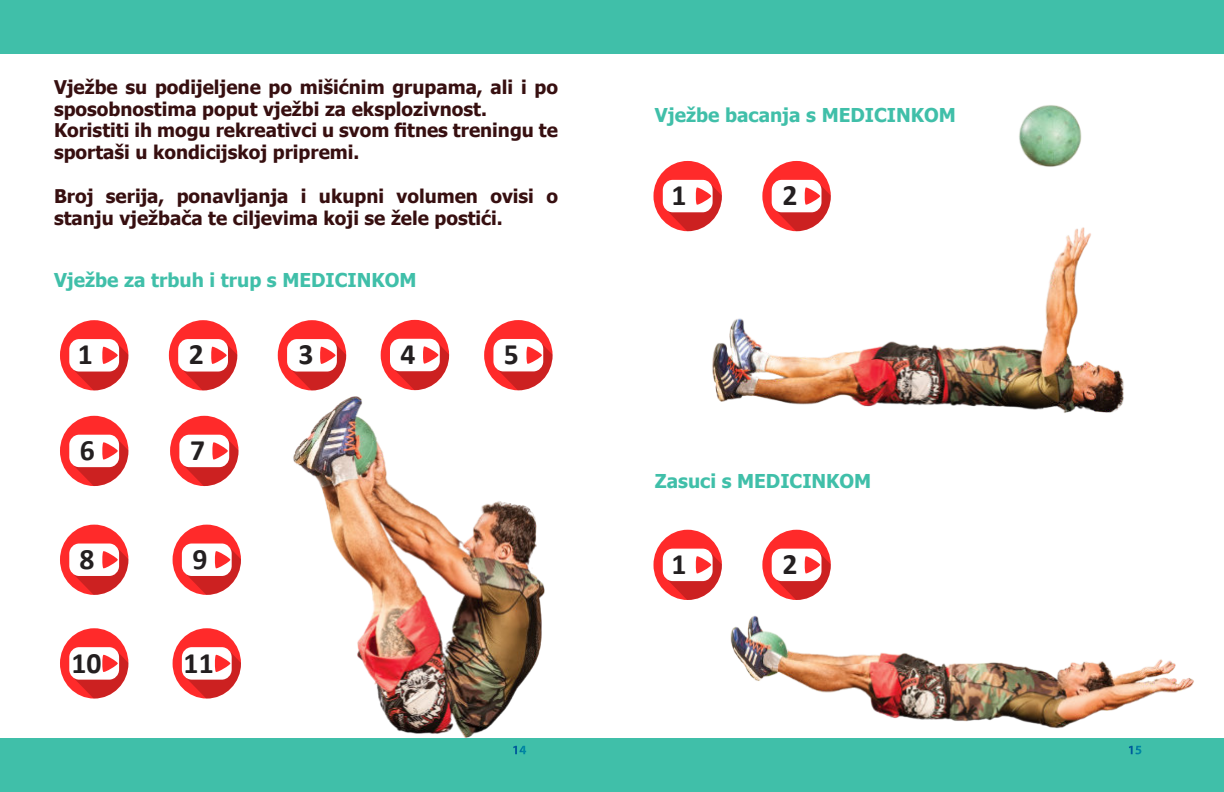
<style>
.page{position:relative;width:1224px;height:792px;background:#fff}
.page>*{position:absolute;margin:0;border:0;box-sizing:border-box;transform-origin:0 0}
.t1{font:700 29.6px "Calibri";color:#231f20}
.t2{font:700 19.1px "Tahoma";color:#40bfa9}
.t3{font:700 18.9px/21.9px "Tahoma";color:#370f10}
</style>
<div class="page">
<div style="left:0;top:738px;width:1224px;height:54px;background:#40bfa9"></div>
<svg style="left:1129px;top:746px;width:12px;height:8px"></svg>
<svg style="left:513px;top:746px;width:13px;height:8px"></svg>
<div style="left:0;top:0;width:1224px;height:54px;background:#40bfa9"></div>
<div style="left:60px;top:320px;width:68px;height:70px;background:#ff2a2a;border-radius:50%"></div>
<div style="left:69px;top:339px;width:50px;height:33px;background:#fff;border-radius:10px"></div>
<svg style="left:72px;top:342px;width:56px;height:48px"></svg>
<div style="left:653px;top:161px;width:69px;height:70px;background:#ff2a2a;border-radius:50%"></div>
<div style="left:663px;top:180px;width:50px;height:32px;background:#fff;border-radius:10px"></div>
<svg style="left:666px;top:183px;width:45px;height:48px"></svg>
<div style="left:653px;top:530px;width:69px;height:70px;background:#ff2a2a;border-radius:50%"></div>
<div style="left:663px;top:549px;width:50px;height:32px;background:#fff;border-radius:10px"></div>
<svg style="left:666px;top:552px;width:56px;height:48px"></svg>
<div style="left:484px;top:320px;width:69px;height:70px;background:#ff2a2a;border-radius:50%"></div>
<div style="left:493px;top:339px;width:50px;height:32px;background:#fff;border-radius:10px"></div>
<svg style="left:497px;top:342px;width:56px;height:48px"></svg>
<div style="left:169px;top:320px;width:68px;height:70px;background:#ff2a2a;border-radius:50%"></div>
<div style="left:178px;top:339px;width:50px;height:33px;background:#fff;border-radius:10px"></div>
<svg style="left:181px;top:342px;width:56px;height:48px"></svg>
<div style="left:762px;top:530px;width:69px;height:70px;background:#ff2a2a;border-radius:50%"></div>
<div style="left:772px;top:549px;width:49px;height:32px;background:#fff;border-radius:10px"></div>
<svg style="left:775px;top:552px;width:56px;height:48px"></svg>
<div style="left:60px;top:416px;width:68px;height:70px;background:#ff2a2a;border-radius:50%"></div>
<div style="left:69px;top:435px;width:50px;height:32px;background:#fff;border-radius:10px"></div>
<svg style="left:72px;top:438px;width:56px;height:48px"></svg>
<div style="left:278px;top:320px;width:68px;height:70px;background:#ff2a2a;border-radius:50%"></div>
<div style="left:287px;top:339px;width:50px;height:33px;background:#fff;border-radius:10px"></div>
<svg style="left:290px;top:342px;width:56px;height:48px"></svg>
<div style="left:170px;top:416px;width:68px;height:70px;background:#ff2a2a;border-radius:50%"></div>
<div style="left:179px;top:435px;width:50px;height:32px;background:#fff;border-radius:10px"></div>
<svg style="left:182px;top:438px;width:56px;height:48px"></svg>
<div style="left:381px;top:320px;width:68px;height:70px;background:#ff2a2a;border-radius:50%"></div>
<div style="left:390px;top:339px;width:50px;height:32px;background:#fff;border-radius:10px"></div>
<svg style="left:393px;top:342px;width:56px;height:48px"></svg>
<div style="left:60px;top:525px;width:68px;height:70px;background:#ff2a2a;border-radius:50%"></div>
<div style="left:69px;top:544px;width:50px;height:32px;background:#fff;border-radius:10px"></div>
<svg style="left:72px;top:547px;width:56px;height:48px"></svg>
<div style="left:60px;top:628px;width:68px;height:71px;background:#ff2a2a;border-radius:50%"></div>
<div style="left:69px;top:647px;width:50px;height:33px;background:#fff;border-radius:10px"></div>
<svg style="left:72px;top:651px;width:56px;height:48px"></svg>
<div style="left:173px;top:628px;width:68px;height:71px;background:#ff2a2a;border-radius:50%"></div>
<div style="left:182px;top:647px;width:50px;height:33px;background:#fff;border-radius:10px"></div>
<svg style="left:185px;top:651px;width:56px;height:48px"></svg>
<div style="left:173px;top:525px;width:68px;height:70px;background:#ff2a2a;border-radius:50%"></div>
<div style="left:182px;top:544px;width:50px;height:32px;background:#fff;border-radius:10px"></div>
<svg style="left:185px;top:547px;width:56px;height:48px"></svg>
<img style="left:730px;top:616px;width:464px;height:112px">
<img style="left:293px;top:396px;width:252px;height:342px">
<img style="left:711px;top:105px;width:413px;height:308px">
<p class="t3" style="left:54px;top:78px;width:506px">Vježbe su podĳeljene po mišićnim grupama, ali i po sposobnostima poput vježbi za eksplozivnost.<br>Koristiti ih mogu rekreativci u svom fitnes treningu te sportaši u kondicĳskoj pripremi.</p>
<p class="t3" style="left:54px;top:187px;width:505px">Broj serĳa, ponavljanja i ukupni volumen ovisi o stanju vježbača te ciljevima koji se žele postići.</p>
<p class="t2" style="left:54px;top:273px;width:364px">Vježbe za trbuh i trup s MEDICINKOM</p>
<h1 class="t1" style="left:78px;top:342px;width:17px">1</h1>
<h1 class="t1" style="left:189px;top:342px;width:17px">2</h1>
<h1 class="t1" style="left:80px;top:438px;width:17px">6</h1>
<h1 class="t1" style="left:190px;top:438px;width:17px">7</h1>
<h1 class="t1" style="left:80px;top:547px;width:17px">8</h1>
<h1 class="t1" style="left:193px;top:547px;width:17px">9</h1>
<h1 class="t1" style="left:71px;top:651px;width:32px">10</h1>
<h1 class="t1" style="left:184px;top:651px;width:32px">11</h1>
<h1 class="t1" style="left:298px;top:342px;width:17px">3</h1>
<h1 class="t1" style="left:504px;top:342px;width:17px">5</h1>
<h1 class="t1" style="left:400px;top:342px;width:17px">4</h1>
<p class="t2" style="left:655px;top:107px;width:302px">Vježbe bacanja s MEDICINKOM</p>
<h1 class="t1" style="left:671px;top:183px;width:17px">1</h1>
<h1 class="t1" style="left:782px;top:183px;width:17px">2</h1>
<p class="t2" style="left:655px;top:474px;width:218px">Zasuci s MEDICINKOM</p>
<h1 class="t1" style="left:671px;top:552px;width:17px">1</h1>
<h1 class="t1" style="left:782px;top:552px;width:17px">2</h1>
</div>
